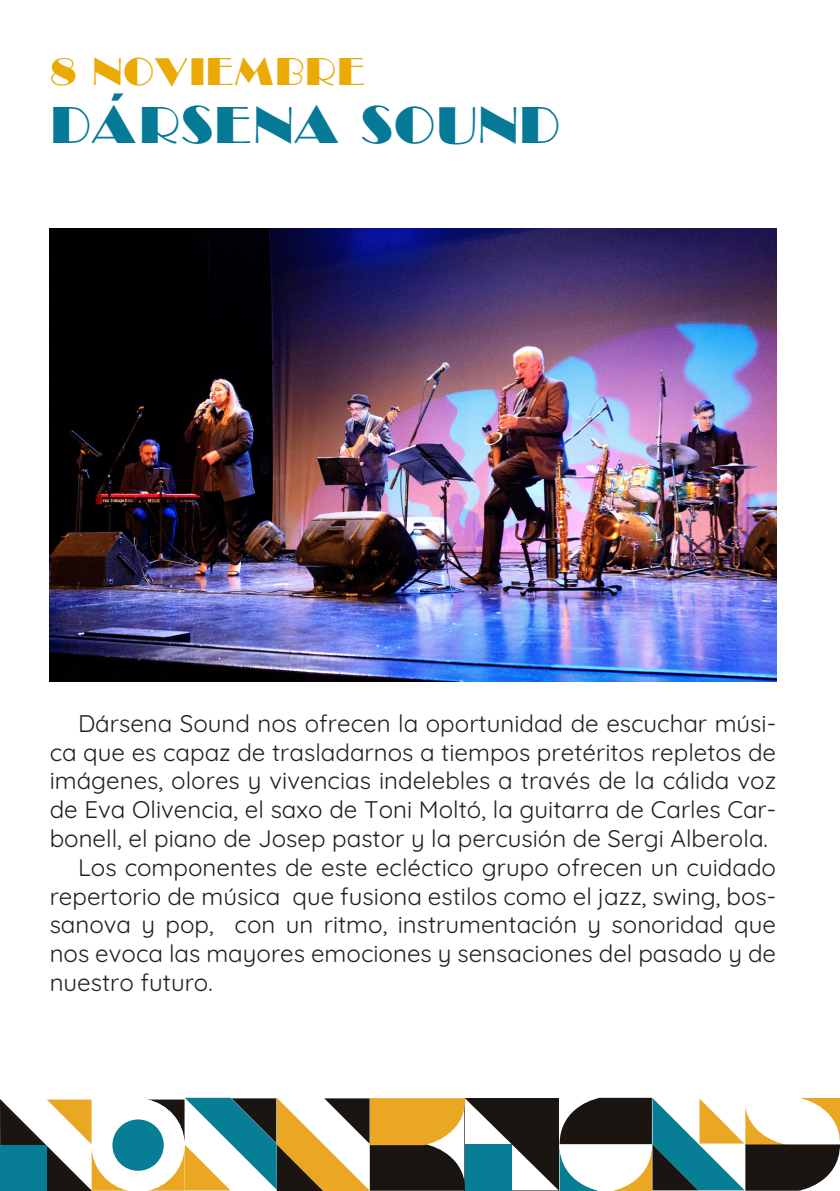
<style>
.page{position:relative;width:840px;height:1191px;background:#fff}
.page>*{position:absolute;margin:0;border:0;box-sizing:border-box;transform-origin:0 0}
.t1{font:48px "Broadway";color:#057996}
.t2{font:36px "Broadway";color:#eba904}
.t3{font:300 24px "Quicksand";color:#231f20}
</style>
<div class="page">
<img style="left:50px;top:228px;width:725px;height:453px">
<svg style="left:0;top:1097px;width:840px;height:94px"></svg>
<p class="t2" style="left:50px;top:49px;width:318px">8 NOVIEMBRE</p>
<p class="t1" style="left:50px;top:95px;width:512px">DARSENA SOUND</p>
<p class="t1" style="left:106px;top:85px;width:19px">´</p>
<p class="t3" style="left:78px;top:704px;width:699px">Dársena Sound nos ofrecen la oportunidad de escuchar músi-</p>
<p class="t3" style="left:50px;top:733px;width:727px">ca que es capaz de trasladarnos a tiempos pretéritos repletos de</p>
<p class="t3" style="left:50px;top:762px;width:727px">imágenes, olores y vivencias indelebles a través de la cálida voz</p>
<p class="t3" style="left:50px;top:791px;width:727px">de Eva Olivencia, el saxo de Toni Moltó, la guitarra de Carles Car-</p>
<p class="t3" style="left:50px;top:820px;width:719px">bonell, el piano de Josep pastor y la percusión de Sergi Alberola.</p>
<p class="t3" style="left:78px;top:848px;width:699px">Los componentes de este ecléctico grupo ofrecen un cuidado</p>
<p class="t3" style="left:50px;top:877px;width:727px">repertorio de música que fusiona estilos como el jazz, swing, bos-</p>
<p class="t3" style="left:50px;top:906px;width:727px">sanova y pop, con un ritmo, instrumentación y sonoridad que</p>
<p class="t3" style="left:50px;top:935px;width:727px">nos evoca las mayores emociones y sensaciones del pasado y de</p>
<p class="t3" style="left:50px;top:964px;width:164px">nuestro futuro.</p>
</div>
